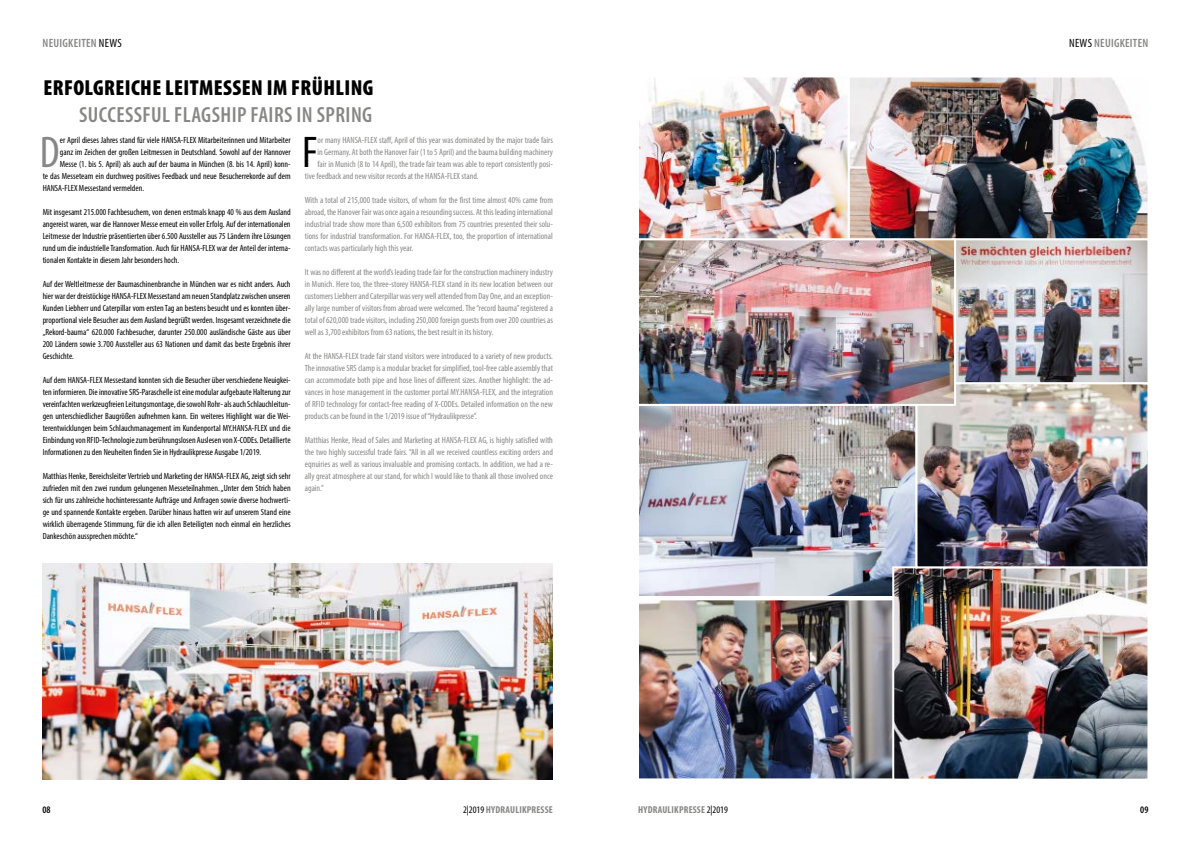
<style>
.page{position:relative;width:1191px;height:842px;background:#fff}
.page>*{position:absolute;margin:0;border:0;box-sizing:border-box;transform-origin:0 0}
.t1{font:condensed 44.6px "Myriad Pro";color:#878786}
.t2{font:condensed 44.6px "Myriad Pro";color:#000}
.t3{font:600 condensed 22px "Myriad Pro";letter-spacing:.02em;color:#878786}
.t4{font:900 condensed 21.8px "Myriad Pro";letter-spacing:.02em;color:#000}
.t5{font:600 condensed 12px "Myriad Pro";letter-spacing:.02em;color:#878786}
.t6{font:700 condensed 10px "Myriad Pro";letter-spacing:.02em;color:#878786}
.t7{font:600 condensed 10px "Myriad Pro";color:#000}
.t8{font:condensed 9px/12px "Myriad Pro";color:#000;text-align:justify}
.t9{font:condensed 9px/12px "Myriad Pro";color:#878786;text-align:justify}
.s1{font-weight:400;color:#000}
</style>
<div class="page">
<img style="left:640px;top:407px;width:274px;height:189px">
<div style="left:637px;top:404px;width:280px;height:196px;border:2px solid #fff"></div>
<img style="left:640px;top:78px;width:506px;height:160px">
<div style="left:847px;top:76px;width:302px;height:165px;border:2px solid #fff"></div>
<img style="left:956px;top:241px;width:190px;height:140px">
<div style="left:951px;top:238px;width:198px;height:146px;border:2px solid #fff"></div>
<div style="left:637px;top:75px;width:212px;height:166px;border:2px solid #fff"></div>
<img style="left:640px;top:601px;width:252px;height:176px">
<div style="left:637px;top:598px;width:275px;height:182px;border:2px solid #fff"></div>
<img style="left:895px;top:569px;width:251px;height:209px">
<div style="left:892px;top:566px;width:257px;height:215px;border:2px solid #fff"></div>
<img style="left:918px;top:385px;width:228px;height:180px">
<div style="left:915px;top:382px;width:234px;height:186px;border:2px solid #fff"></div>
<img style="left:43px;top:563px;width:510px;height:216px">
<img style="left:640px;top:241px;width:313px;height:162px">
<div style="left:637px;top:238px;width:319px;height:168px;border:2px solid #fff"></div>
<h3 class="t5" style="left:43px;top:36px;width:81px">NEUIGKEITEN <span class="s1">NEWS</span></h3>
<h3 class="t4" style="left:43px;top:74px;width:332px">ERFOLGREICHE LEITMESSEN IM FRÜHLING</h3>
<h2 class="t3" style="left:79px;top:101px;width:295px">SUCCESSFUL FLAGSHIP FAIRS IN SPRING</h2>
<h1 class="t1" style="left:40px;top:126px;width:21px">D</h1>
<p class="t8" style="left:60px;top:134px;width:232px">er April dieses Jahres stand für viele HANSA-FLEX Mitarbeiterinnen und Mitarbeiter</p>
<p class="t8" style="left:60px;top:146px;width:232px">ganz im Zeichen der großen Leitmessen in Deutschland. Sowohl auf der Hannover</p>
<p class="t8" style="left:60px;top:158px;width:232px">Messe (1. bis 5. April) als auch auf der bauma in München (8. bis 14. April) konn-</p>
<p class="t8" style="left:43px;top:170px;width:249px">te das Messeteam ein durchweg positives Feedback und neue Besucherrekorde auf dem</p>
<p class="t8" style="left:43px;top:182px;width:103px">HANSA-FLEX Messestand vermelden.</p>
<p class="t8" style="left:43px;top:206px;width:249px">Mit insgesamt 215.000 Fachbesuchern, von denen erstmals knapp 40 % aus dem Ausland angereist waren, war die Hannover Messe erneut ein voller Erfolg. Auf der internationalen Leitmesse der Industrie präsentierten über 6.500 Aussteller aus 75 Ländern ihre Lösungen rund um die industrielle Transformation. Auch für HANSA-FLEX war der Anteil der interna&shy;tionalen Kontakte in diesem Jahr besonders hoch.</p>
<p class="t8" style="left:43px;top:278px;width:249px">Auf der Weltleitmesse der Baumaschinenbranche in München war es nicht anders. Auch hier war der dreistöckige HANSA-FLEX Messestand am neuen Standplatz zwischen unseren Kunden Liebherr und Caterpillar vom ersten Tag an bestens besucht und es konnten über&shy;proportional viele Besucher aus dem Ausland begrüßt werden. Insgesamt verzeichnete die „Rekord-bauma“ 620.000 Fachbesucher, darunter 250.000 ausländische Gäste aus über 200 Ländern sowie 3.700 Aussteller aus 63 Nationen und damit das beste Ergebnis ihrer Geschichte.</p>
<p class="t8" style="left:43px;top:374px;width:249px">Auf dem HANSA-FLEX Messestand konnten sich die Besucher über verschiedene Neuigkei&shy;ten informieren. Die innovative SRS-Paraschelle ist eine modular aufgebaute Halterung zur vereinfachten werkzeugfreien Leitungsmontage, die sowohl Rohr- als auch Schlauchleitun&shy;gen unterschiedlicher Baugrößen aufnehmen kann. Ein weiteres Highlight war die Wei&shy;terentwicklungen beim Schlauchmanagement im Kundenportal MY.HANSA-FLEX und die Einbindung von RFID-Technologie zum berührungslosen Auslesen von X-CODEs. Detaillierte Informationen zu den Neuheiten finden Sie in Hydraulikpresse Ausgabe 1/2019.</p>
<p class="t8" style="left:43px;top:470px;width:249px">Matthias Henke, Bereichsleiter Vertrieb und Marketing der HANSA-FLEX AG, zeigt sich sehr zufrieden mit den zwei rundum gelungenen Messeteilnahmen. „Unter dem Strich haben sich für uns zahlreiche hochinteressante Aufträge und Anfragen sowie diverse hochwerti&shy;ge und spannende Kontakte ergeben. Darüber hinaus hatten wir auf unserem Stand eine wirklich überragende Stimmung, für die ich allen Beteiligten noch einmal ein herzliches Dankeschön aussprechen möchte.“</p>
<h1 class="t2" style="left:302px;top:126px;width:17px">F</h1>
<p class="t9" style="left:317px;top:134px;width:237px">or many HANSA-FLEX staff, April of this year was dominated by the major trade fairs</p>
<p class="t9" style="left:317px;top:146px;width:237px">in Germany. At both the Hanover Fair (1 to 5 April) and the bauma building machinery</p>
<p class="t9" style="left:317px;top:158px;width:237px">fair in Munich (8 to 14 April), the trade fair team was able to report consistently posi-</p>
<p class="t9" style="left:305px;top:170px;width:175px">tive feedback and new visitor records at the HANSA-FLEX stand.</p>
<p class="t9" style="left:305px;top:194px;width:250px">With a total of 215,000 trade visitors, of whom for the first time almost 40% came from abroad, the Hanover Fair was once again a resounding success. At this leading international industrial trade show more than 6,500 exhibitors from 75 countries presented their solu&shy;tions for industrial transformation. For HANSA-FLEX, too, the proportion of international contacts was particularly high this year.</p>
<p class="t9" style="left:305px;top:266px;width:250px">It was no different at the world’s leading trade fair for the construction machinery industry in Munich. Here too, the three-storey HANSA-FLEX stand in its new location between our customers Liebherr and Caterpillar was very well attended from Day One, and an exception&shy;ally large number of visitors from abroad were welcomed. The “record bauma” registered a total of 620,000 trade visitors, including 250,000 foreign guests from over 200 countries as well as 3,700 exhibitors from 63 nations, the best result in its history.</p>
<p class="t9" style="left:305px;top:350px;width:250px">At the HANSA-FLEX trade fair stand visitors were introduced to a variety of new products.<br>The innovative SRS clamp is a modular bracket for simplified, tool-free cable assembly that can accommodate both pipe and hose lines of different sizes. Another highlight: the ad&shy;vances in hose management in the customer portal MY.HANSA-FLEX, and the integration of RFID technology for contact-free reading of X-CODEs. Detailed information on the new products can be found in the 1/2019 issue of “Hydraulikpresse”.</p>
<p class="t9" style="left:305px;top:434px;width:250px">Matthias Henke, Head of Sales and Marketing at HANSA-FLEX AG, is highly satisfied with the two highly successful trade fairs. “All in all we received countless exciting orders and eqnuiries as well as various invaluable and promising contacts. In addition, we had a re&shy;ally great atmosphere at our stand, for which I would like to thank all those involved once again.”</p>
<h3 class="t5" style="left:1069px;top:36px;width:81px"><span class="s1">NEWS</span> NEUIGKEITEN</h3>
<p class="t7" style="left:43px;top:803px;width:10px">08</p>
<p class="t6" style="left:463px;top:803px;width:91px"><span class="s1">2|2019</span> HYDRAULIKPRESSE</p>
<p class="t6" style="left:638px;top:803px;width:91px">HYDRAULIKPRESSE<span class="s1">2|2019</span></p>
<p class="t7" style="left:1140px;top:803px;width:10px">09</p>
</div>
